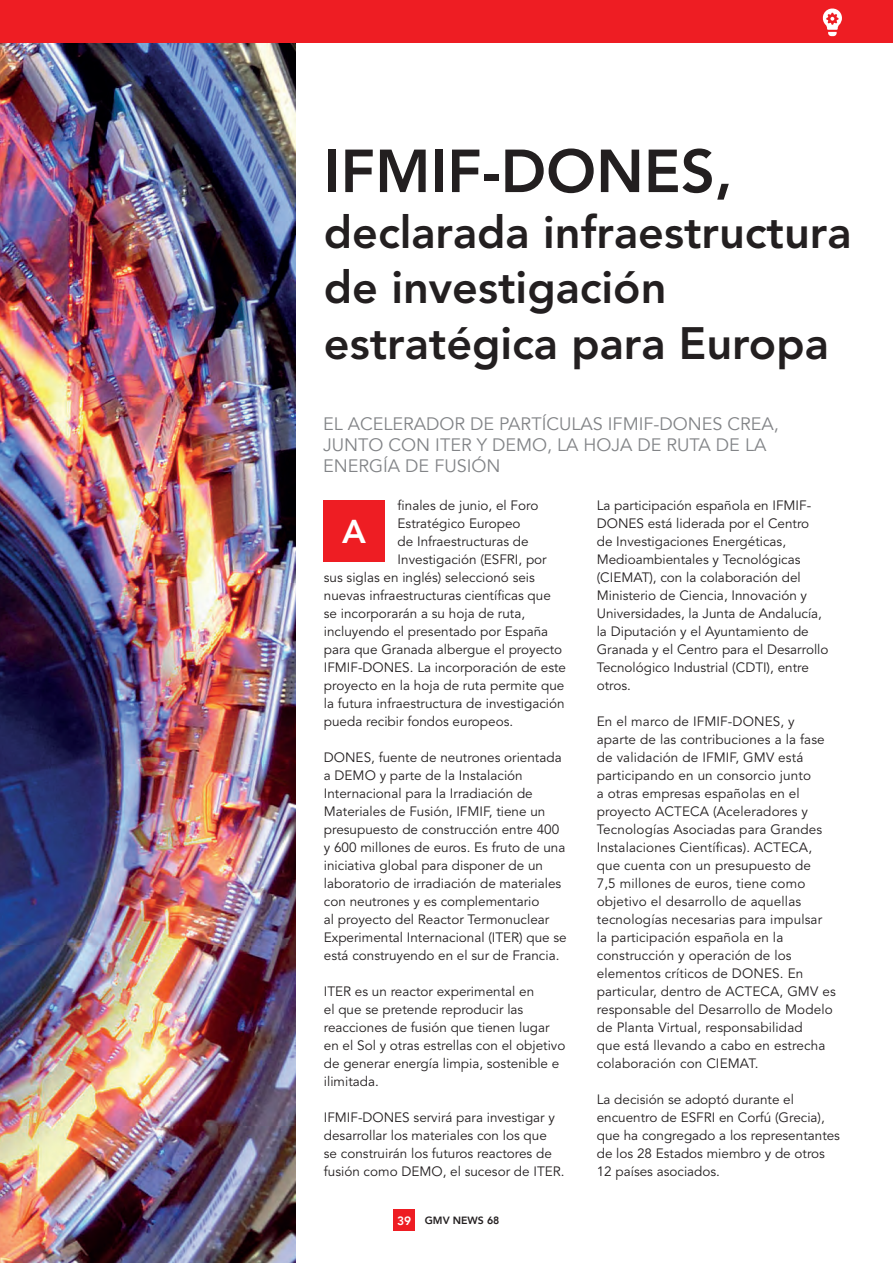
<style>
.page{position:relative;width:893px;height:1263px;background:#fff}
.page>*{position:absolute;margin:0;border:0;box-sizing:border-box;transform-origin:0 0}
.t1{font:800 60px "Avenir LT Pro";color:#231f20}
.t2{font:800 45px/55.5px "Avenir LT Pro";color:#231f20}
.t3{font:800 33px "Avenir LT";color:#fff}
.t4{font:18px/21px "Avenir LT";color:#828487}
.t5{font:13.5px/18px "Avenir LT Pro";color:#231f20}
.t6{font:800 10.5px "Avenir LT";color:#231f20}
.s1{font-size:12px;color:#fff}
</style>
<div class="page">
<div style="left:394px;top:1210px;width:21px;height:21px;background:#ee1d23"></div>
<img style="left:0;top:43px;width:296px;height:1220px">
<div style="left:0;top:0;width:893px;height:43px;background:#ee1d23"></div>
<div style="left:323px;top:500px;width:62px;height:61px;background:#ee1d23"></div>
<svg style="left:822px;top:8px;width:20px;height:28px"></svg>
<h1 class="t1" style="left:324px;top:136px;width:410px">IFMIF-DONES,</h1>
<h2 class="t2" style="left:324px;top:204px;width:529px">declarada infraestructura de investigación estratégica para Europa</h2>
<h3 class="t4" style="left:323px;top:414px;width:457px">EL ACELERADOR DE PARTÍCULAS IFMIF-DONES CREA,<br>JUNTO CON ITER Y DEMO, LA HOJA DE RUTA DE LA<br>ENERGÍA DE FUSIÓN</h3>
<p class="t5" style="left:398px;top:496px;width:142px">finales de junio, el Foro</p>
<p class="t5" style="left:398px;top:514px;width:124px">Estratégico Europeo</p>
<p class="t5" style="left:398px;top:532px;width:133px">de Infraestructuras de</p>
<p class="t5" style="left:398px;top:550px;width:151px">Investigación (ESFRI, por</p>
<p class="t5" style="left:324px;top:568px;width:213px">sus siglas en inglés) seleccionó seis</p>
<p class="t5" style="left:324px;top:586px;width:228px">nuevas infraestructuras científicas que</p>
<p class="t5" style="left:324px;top:604px;width:203px">se incorporarán a su hoja de ruta,</p>
<p class="t5" style="left:324px;top:622px;width:226px">incluyendo el presentado por España</p>
<p class="t5" style="left:324px;top:640px;width:240px">para que Granada albergue el proyecto</p>
<p class="t5" style="left:324px;top:658px;width:244px">IFMIF-DONES. La incorporación de este</p>
<p class="t5" style="left:324px;top:676px;width:242px">proyecto en la hoja de ruta permite que</p>
<p class="t5" style="left:324px;top:694px;width:242px">la futura infraestructura de investigación</p>
<p class="t5" style="left:324px;top:712px;width:191px">pueda recibir fondos europeos.</p>
<p class="t5" style="left:324px;top:748px;width:244px">DONES, fuente de neutrones orientada a DEMO y parte de la Instalación Internacional para la Irradiación de Materiales de Fusión, IFMIF, tiene un presupuesto de construcción entre 400 y 600 millones de euros. Es fruto de una iniciativa global para disponer de un laboratorio de irradiación de materiales con neutrones y es complementario<br>al proyecto del Reactor Termonuclear Experimental Internacional (ITER) que se está construyendo en el sur de Francia.</p>
<p class="t5" style="left:324px;top:982px;width:243px">ITER es un reactor experimental en<br>el que se pretende reproducir las reacciones de fusión que tienen lugar en el Sol y otras estrellas con el objetivo de generar energía limpia, sostenible e ilimitada.</p>
<p class="t5" style="left:324px;top:1108px;width:242px">IFMIF-DONES servirá para investigar y desarrollar los materiales con los que<br>se construirán los futuros reactores de fusión como DEMO, el sucesor de ITER.</p>
<p class="t5" style="left:597px;top:496px;width:233px">La participación española en IFMIF-DONES está liderada por el Centro<br>de Investigaciones Energéticas, Medioambientales y Tecnológicas (CIEMAT), con la colaboración del Ministerio de Ciencia, Innovación y Universidades, la Junta de Andalucía, la Diputación y el Ayuntamiento de Granada y el Centro para el Desarrollo Tecnológico Industrial (CDTI), entre otros.</p>
<p class="t5" style="left:597px;top:712px;width:241px">En el marco de IFMIF-DONES, y aparte de las contribuciones a la fase de validación de IFMIF, GMV está participando en un consorcio junto<br>a otras empresas españolas en el proyecto ACTECA (Aceleradores y Tecnologías Asociadas para Grandes Instalaciones Científicas). ACTECA, que cuenta con un presupuesto de<br>7,5 millones de euros, tiene como objetivo el desarrollo de aquellas tecnologías necesarias para impulsar la participación española en la construcción y operación de los elementos críticos de DONES. En particular, dentro de ACTECA, GMV es responsable del Desarrollo de Modelo de Planta Virtual, responsabilidad<br>que está llevando a cabo en estrecha colaboración con CIEMAT.</p>
<p class="t5" style="left:597px;top:1090px;width:245px">La decisión se adoptó durante el encuentro de ESFRI en Corfú (Grecia), que ha congregado a los representantes de los 28 Estados miembro y de otros<br>12 países asociados.</p>
<h3 class="t3" style="left:342px;top:512px;width:25px">A</h3>
<p class="t6" style="left:397px;top:1214px;width:104px"><span class="s1">39</span> GMV NEWS 68</p>
</div>
